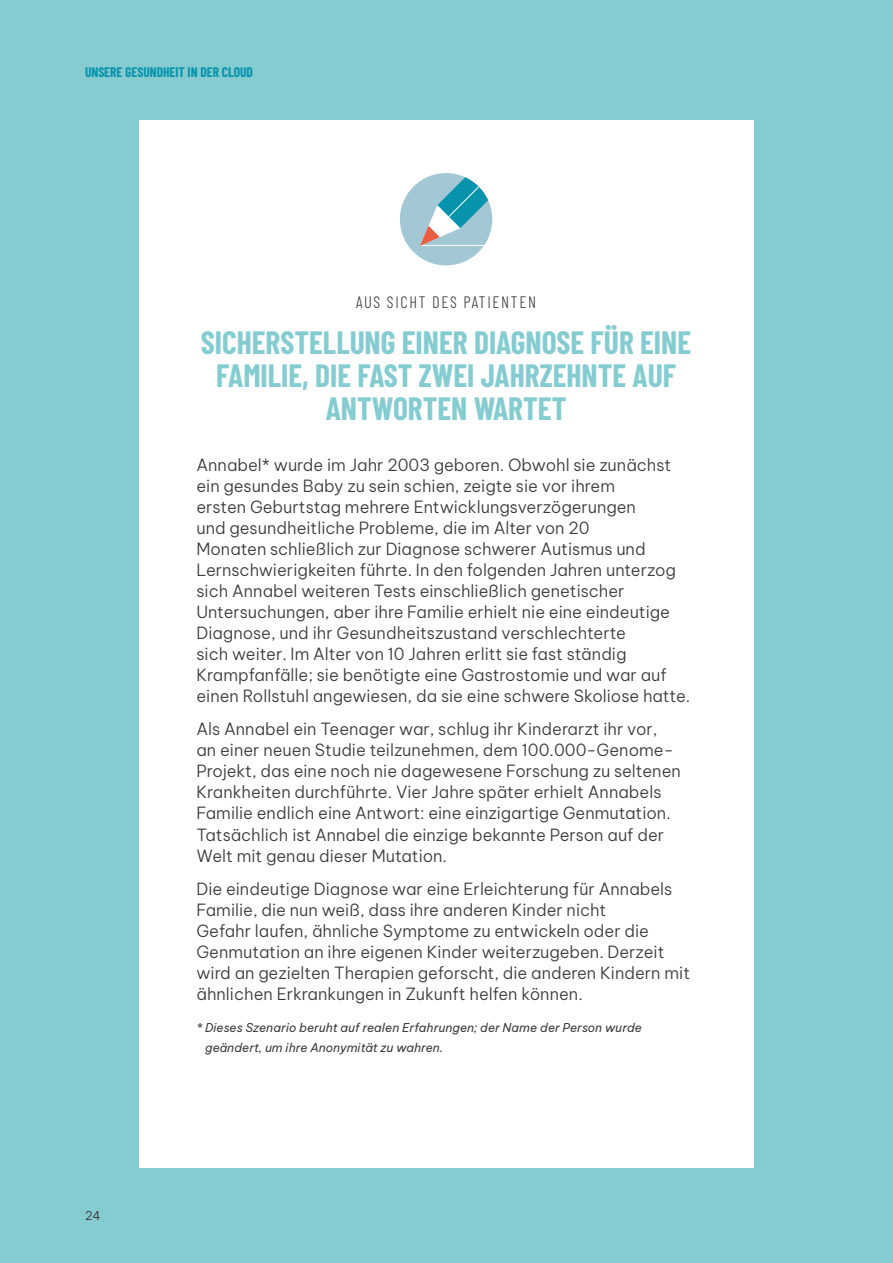
<style>
.page{position:relative;width:893px;height:1263px;background:#85ccd1}
.page>*{position:absolute;margin:0;border:0;box-sizing:border-box;transform-origin:0 0}
.t1{font:700 31.5px/33px "Barlow Condensed";color:#85ccd1;text-align:center}
.t2{font:300 16.5px/21px "Be Vietnam Pro";color:#3c3c3b}
.t3{font:300 16.5px "Barlow Condensed";letter-spacing:.1em;color:#333332}
.t4{font:700 13.5px "Barlow Condensed";color:#0793ab}
.t5{font:italic 12px/19.5px "Be Vietnam Pro";color:#3c3c3b}
.t6{font:300 12px "Be Vietnam Pro";color:#333332}
</style>
<div class="page">
<div style="left:139px;top:120px;width:614px;height:1047px;background:#fff"></div>
<div style="left:400px;top:173px;width:92px;height:92px;background:#a3c8d5;border-radius:50%"></div>
<svg style="left:420px;top:173px;width:72px;height:73px"></svg>
<p class="t4" style="left:85px;top:63px;width:169px">UNSERE GESUNDHEIT IN DER CLOUD</p>
<p class="t3" style="left:356px;top:290px;width:182px">AUS SICHT DES PATIENTEN</p>
<h1 class="t1" style="left:201px;top:324px;width:492px">SICHERSTELLUNG EINER DIAGNOSE FÜR EINE<br>FAMILIE, DIE FAST ZWEI JAHRZEHNTE AUF<br>ANTWORTEN WARTET</h1>
<p class="t6" style="left:85px;top:1206px;width:17px">24</p>
<p class="t2" style="left:196px;top:452px;width:495px">Annabel* wurde im Jahr 2003 geboren. Obwohl sie zunächst ein gesundes Baby zu sein schien, zeigte sie vor ihrem<br>ersten Geburtstag mehrere Entwicklungsverzögerungen<br>und gesundheitliche Probleme, die im Alter von 20<br>Monaten schließlich zur Diagnose schwerer Autismus und Lernschwierigkeiten führte. In den folgenden Jahren unterzog sich Annabel weiteren Tests einschließlich genetischer Untersuchungen, aber ihre Familie erhielt nie eine eindeutige Diagnose, und ihr Gesundheitszustand verschlechterte<br>sich weiter. Im Alter von 10 Jahren erlitt sie fast ständig Krampfanfälle; sie benötigte eine Gastrostomie und war auf einen Rollstuhl angewiesen, da sie eine schwere Skoliose hatte.</p>
<p class="t2" style="left:196px;top:717px;width:486px">Als Annabel ein Teenager war, schlug ihr Kinderarzt ihr vor, an einer neuen Studie teilzunehmen, dem 100.000-Genome-Projekt, das eine noch nie dagewesene Forschung zu seltenen Krankheiten durchführte. Vier Jahre später erhielt Annabels Familie endlich eine Antwort: eine einzigartige Genmutation.<br>Tatsächlich ist Annabel die einzige bekannte Person auf der Welt mit genau dieser Mutation.</p>
<p class="t2" style="left:196px;top:877px;width:495px">Die eindeutige Diagnose war eine Erleichterung für Annabels Familie, die nun weiß, dass ihre anderen Kinder nicht<br>Gefahr laufen, ähnliche Symptome zu entwickeln oder die Genmutation an ihre eigenen Kinder weiterzugeben. Derzeit wird an gezielten Therapien geforscht, die anderen Kindern mit ähnlichen Erkrankungen in Zukunft helfen können.</p>
<p class="t5" style="left:205px;top:1017px;width:438px;text-indent:-9px">* Dieses Szenario beruht auf realen Erfahrungen; der Name der Person wurde geändert, um ihre Anonymität zu wahren.</p>
</div>
